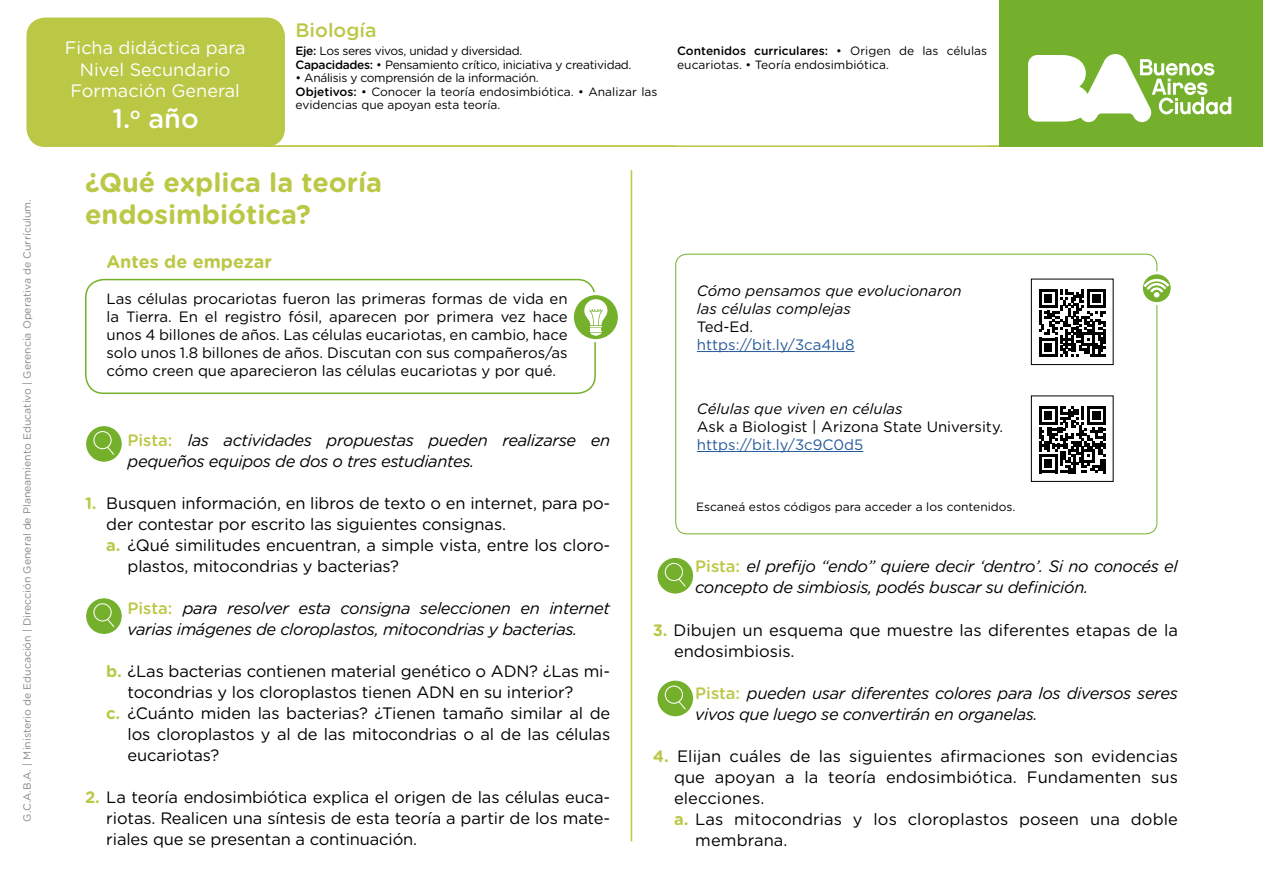
<style>
.page{position:relative;width:1263px;height:893px;background:#fff}
.page>*{position:absolute;margin:0;border:0;box-sizing:border-box;transform-origin:0 0}
.t1{font:700 27px/32.4px "Gotham Rounded";color:#bac846}
.t2{font:500 27px "Gotham Rounded";color:#fff}
.t3{font:500 19.5px "Gotham Rounded";color:#bac846}
.t4{font:18px/21.6px "Gotham Rounded";color:#fff;text-align:center}
.t5{font:700 18px "Gotham Rounded";color:#bac846}
.t6{font:16.5px/21px "Gotham Rounded";letter-spacing:-.01em;color:#000;text-align:justify}
.t7{font:italic 16.5px/21px "Gotham Rounded";letter-spacing:-.025em;color:#000}
.t8{font:15px/18px "Gotham Rounded";letter-spacing:-.005em;color:#000;text-align:justify}
.t9{font:italic 15px/18px "Gotham Rounded";color:#000}
.t10{font:15px "Gotham Rounded";color:#275b9b}
.t11{font:12px/13.5px "Gotham Rounded";letter-spacing:-.01em;color:#000}
.t12{font:12px/13.5px "Gotham Rounded";letter-spacing:-.03em;color:#000}
.t13{font:10.5px "Gotham Rounded";color:#878787}
.s1{font-weight:500}
.s2{font-weight:500;font-style:normal;color:#bac846}
.s3{font-weight:700;color:#bac846}
</style>
<div class="page">
<div style="left:27px;top:18px;width:257px;height:128px;background:#bac846;border-radius:18px"></div>
<div style="left:26px;top:18px;width:259px;height:129px;border:2px solid #bac846;border-radius:18px"></div>
<hr style="left:264px;top:145px;width:999px;height:2px;background:#bac846">
<div style="left:85px;top:279px;width:511px;height:115px;border:2px solid #74b02b;border-radius:18px"></div>
<svg style="left:572px;top:294px;width:47px;height:47px"></svg>
<div style="left:571px;top:292px;width:50px;height:50px;border:3px solid #fff;border-radius:50%"></div>
<svg style="left:584px;top:299px;width:23px;height:37px"></svg>
<hr style="left:631px;top:170px;width:1px;height:671px;background:#bac846">
<div style="left:999px;top:0;width:264px;height:147px;background:#74b02b"></div>
<svg style="left:1028px;top:54px;width:203px;height:68px"></svg>
<svg style="left:656px;top:556px;width:39px;height:39px"></svg>
<div style="left:654px;top:555px;width:42px;height:41px;border:3px solid #fff;border-radius:50%"></div>
<svg style="left:665px;top:563px;width:21px;height:24px"></svg>
<svg style="left:656px;top:679px;width:39px;height:39px"></svg>
<div style="left:654px;top:678px;width:42px;height:41px;border:3px solid #fff;border-radius:50%"></div>
<svg style="left:665px;top:685px;width:21px;height:24px"></svg>
<svg style="left:85px;top:425px;width:38px;height:38px"></svg>
<div style="left:83px;top:423px;width:42px;height:42px;border:3px solid #fff;border-radius:50%"></div>
<svg style="left:93px;top:431px;width:21px;height:24px"></svg>
<svg style="left:85px;top:597px;width:38px;height:38px"></svg>
<div style="left:83px;top:595px;width:42px;height:42px;border:3px solid #fff;border-radius:50%"></div>
<svg style="left:93px;top:603px;width:21px;height:24px"></svg>
<div style="left:675px;top:254px;width:482px;height:280px;border:1px solid #74b02b;border-radius:11px"></div>
<svg style="left:1039px;top:289px;width:67px;height:67px"></svg>
<div style="left:1031px;top:279px;width:82px;height:86px;border:1px solid #000"></div>
<svg style="left:1039px;top:406px;width:67px;height:67px"></svg>
<div style="left:1031px;top:396px;width:82px;height:86px;border:1px solid #000"></div>
<hr style="left:697px;top:351px;width:158px;height:1px;background:#275b9b">
<hr style="left:697px;top:451px;width:166px;height:1px;background:#275b9b">
<svg style="left:1141px;top:273px;width:31px;height:31px"></svg>
<div style="left:1140px;top:271px;width:34px;height:34px;border:3px solid #fff;border-radius:50%"></div>
<svg style="left:1143px;top:279px;width:26px;height:19px"></svg>
<p class="t13" style="left:20px;top:821px;width:624px;rotate:-90deg">G.C.A.B.A. | Ministerio de Educación | Dirección General de Planeamiento Educativo | Gerencia Operativa de Currículum.</p>
<p class="t4" style="left:65px;top:36px;width:182px">Ficha didáctica para<br>Nivel Secundario<br>Formación General</p>
<h1 class="t2" style="left:113px;top:99px;width:88px">1.<sup>o</sup> año</h1>
<p class="t3" style="left:296px;top:16px;width:82px">Biología</p>
<p class="t12" style="left:296px;top:44px;width:338px"><span class="s1">Eje:</span> Los seres vivos, unidad y diversidad.<br><span class="s1">Capacidades:</span> • Pensamiento crítico, iniciativa y creatividad.</p>
<p class="t11" style="left:296px;top:71px;width:363px">• Análisis y comprensión de la información.<br><span class="s1">Objetivos:</span> • Conocer la teoría endosimbiótica. • Analizar las evidencias que apoyan esta teoría.</p>
<h1 class="t1" style="left:85px;top:165px;width:299px">¿Qué explica la teoría endosimbiótica?</h1>
<p class="t5" style="left:107px;top:248px;width:167px">Antes de empezar</p>
<p class="t8" style="left:107px;top:289px;width:463px">Las células procariotas fueron las primeras formas de vida en la Tierra. En el registro fósil, aparecen por primera vez hace unos 4 billones de años. Las células eucariotas, en cambio, hace solo unos 1.8 billones de años. Discutan con sus compañeros/as cómo creen que aparecieron las células eucariotas y por qué.</p>
<p class="t11" style="left:677px;top:44px;width:311px"><span class="s1">Contenidos curriculares:</span> • Origen de las células eucariotas. • Teoría endosimbiótica.</p>
<p class="t9" style="left:697px;top:281px;width:266px">Cómo pensamos que evolucionaron las células complejas</p>
<p class="t8" style="left:697px;top:317px;width:58px">Ted-Ed.</p>
<p class="t10" style="left:697px;top:334px;width:159px">https://bit.ly/3ca4Iu8</p>
<p class="t7" style="left:128px;top:429px;width:484px"><span class="s2">Pista:</span> las actividades propuestas pueden realizarse en pequeños equipos de dos o tres estudiantes.</p>
<p class="t6" style="left:85px;top:492px;width:527px"><span class="s3">1.</span> Busquen información, en libros de texto o en internet, para po-</p>
<p class="t6" style="left:106px;top:513px;width:401px">der contestar por escrito las siguientes consignas.</p>
<p class="t6" style="left:106px;top:534px;width:505px"><span class="s3">a.</span> ¿Qué similitudes encuentran, a simple vista, entre los cloro-</p>
<p class="t6" style="left:128px;top:555px;width:273px">plastos, mitocondrias y bacterias?</p>
<p class="t7" style="left:128px;top:597px;width:484px"><span class="s2">Pista:</span> para resolver esta consigna seleccionen en internet varias imágenes de cloroplastos, mitocondrias y bacterias.</p>
<p class="t6" style="left:106px;top:660px;width:505px"><span class="s3">b.</span> ¿Las bacterias contienen material genético o ADN? ¿Las mi-</p>
<p class="t6" style="left:128px;top:681px;width:447px">tocondrias y los cloroplastos tienen ADN en su interior?</p>
<p class="t6" style="left:106px;top:702px;width:505px"><span class="s3">c.</span> ¿Cuánto miden las bacterias? ¿Tienen tamaño similar al de</p>
<p class="t6" style="left:128px;top:723px;width:484px">los cloroplastos y al de las mitocondrias o al de las células</p>
<p class="t6" style="left:128px;top:744px;width:93px">eucariotas?</p>
<p class="t6" style="left:106px;top:786px;width:505px;text-indent:-21px"><span class="s3">2.</span> La teoría endosimbiótica explica el origen de las células euca&shy;riotas. Realicen una síntesis de esta teoría a partir de los mate&shy;riales que se presentan a continuación.</p>
<p class="t9" style="left:697px;top:399px;width:207px">Células que viven en células</p>
<p class="t8" style="left:697px;top:417px;width:308px">Ask a Biologist | Arizona State University.</p>
<p class="t10" style="left:697px;top:434px;width:168px">https://bit.ly/3c9C0d5</p>
<p class="t11" style="left:696px;top:499px;width:321px">Escaneá estos códigos para acceder a los contenidos.</p>
<p class="t7" style="left:695px;top:555px;width:484px"><span class="s2">Pista:</span> el prefijo “endo” quiere decir ‘dentro’. Si no conocés el concepto de simbiosis, podés buscar su definición.</p>
<p class="t6" style="left:674px;top:619px;width:505px;text-indent:-21px"><span class="s3">3.</span> Dibujen un esquema que muestre las diferentes etapas de la endosimbiosis.</p>
<p class="t7" style="left:695px;top:682px;width:484px"><span class="s2">Pista:</span> pueden usar diferentes colores para los diversos seres vivos que luego se convertirán en organelas.</p>
<p class="t6" style="left:653px;top:745px;width:527px"><span class="s3">4.</span> Elijan cuáles de las siguientes afirmaciones son evidencias</p>
<p class="t6" style="left:674px;top:766px;width:505px">que apoyan a la teoría endosimbiótica. Fundamenten sus</p>
<p class="t6" style="left:674px;top:787px;width:92px">elecciones.</p>
<p class="t6" style="left:674px;top:808px;width:505px"><span class="s3">a.</span> Las mitocondrias y los cloroplastos poseen una doble</p>
<p class="t6" style="left:695px;top:829px;width:94px">membrana.</p>
</div>
